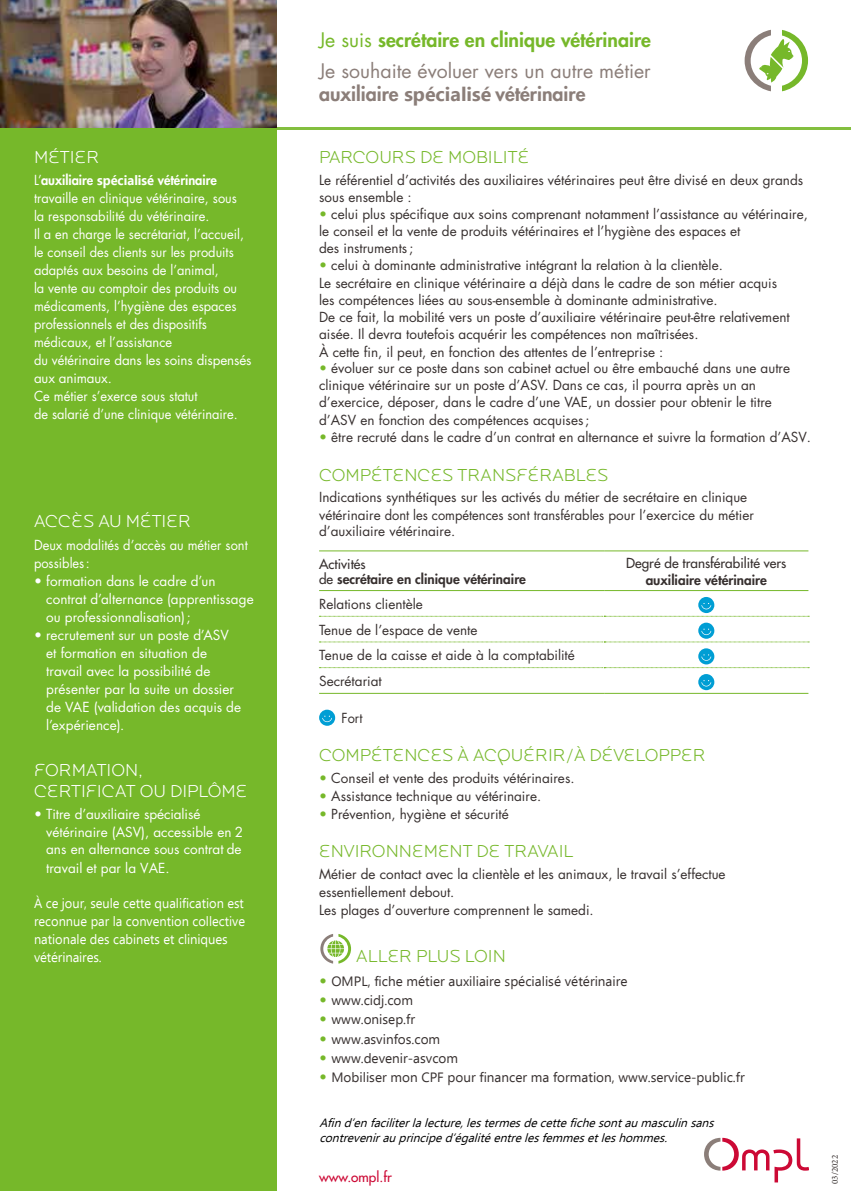
<style>
.page{position:relative;width:851px;height:1191px;background:#fff}
.page>*{position:absolute;margin:0;border:0;box-sizing:border-box;transform-origin:0 0}
.t1{font:19.5px/31px "Futura Std";color:#8b7e79}
.t2{font:800 19.5px "Futura Std";color:#8b7e79}
.t3{font:300 18px "Locator Display";color:#76b82a}
.t4{font:300 18px/21px "Locator Display";color:#fff}
.t5{font:13.5px/17.2px "Futura Std";color:#37302f}
.t6{font:13.5px/18px "Futura Std";color:#fff;scale:.95 1}
.t7{font:13.5px/18px "Futura Std";color:#fff}
.t8{font:13.5px "Ebrima";color:#37302f}
.t9{font:13.5px/18px "Ebrima";color:#fff;scale:.95 1}
.t10{font:800 13.5px/15px "Futura Std";color:#37302f}
.t11{font:500 13.5px "Futura Std";color:#37302f}
.t12{font:500 13.5px "Futura Std";color:#cc0935}
.t13{font:13.5px "Futura Std";color:#37302f;scale:.95 1}
.t14{font:italic 12px/14.4px "Ebrima";color:#000}
.t15{font:9px "Minion Pro";color:#37302f}
.s1{font-weight:800}
.s2{font-family:"Ebrima";font-weight:700}
.s3{color:#76b82a}
.s4{font-weight:800;color:#76b82a}
.s5{font-weight:500}
.s6{font-family:"Futura Std";color:#76b82a}
</style>
<div class="page">
<hr style="left:0;top:128px;width:850px;height:2px;background:#76b82a">
<hr style="left:319px;top:550px;width:285px;height:1px;background:#76b82a">
<hr style="left:604px;top:550px;width:204px;height:1px;background:#76b82a">
<hr style="left:319px;top:590px;width:285px;height:1px;background:#76b82a">
<hr style="left:604px;top:590px;width:204px;height:1px;background:#76b82a">
<hr style="left:319px;top:693px;width:285px;height:1px;background:#76b82a">
<hr style="left:604px;top:693px;width:204px;height:1px;background:#76b82a">
<svg style="left:319px;top:597px;width:490px;height:45px"></svg>
<svg style="left:319px;top:648px;width:490px;height:20px"></svg>
<svg style="left:698px;top:674px;width:16px;height:16px"></svg>
<svg style="left:319px;top:709px;width:16px;height:17px"></svg>
<svg style="left:320px;top:934px;width:31px;height:29px"></svg>
<div style="left:0;top:128px;width:276px;height:1063px;background:#76b82a"></div>
<img style="left:0;top:0;width:276px;height:128px">
<svg style="left:704px;top:1137px;width:104px;height:45px"></svg>
<svg style="left:744px;top:30px;width:63px;height:61px"></svg>
<h2 class="t4" style="left:34px;top:146px;width:67px">MÉTIER</h2>
<p class="t6" style="left:34px;top:171px;width:230px">L’<span class="s1">auxiliaire</span> <span class="s2">spécialisé</span> <span class="s1">vétérinaire </span>travaille en clinique vétérinaire, sous<br>la responsabilité du vétérinaire.<br>Il a en charge le secrétariat, l’accueil, le conseil des clients sur les produits adaptés aux besoins de l’animal,<br>la vente au comptoir des produits ou médicaments, l’hygiène des espaces professionnels et des dispositifs médicaux, et l’assistance<br>du vétérinaire dans les soins dispensés aux animaux.<br>Ce métier s’exerce sous statut<br>de salarié d’une clinique vétérinaire.</p>
<h2 class="t4" style="left:34px;top:510px;width:158px">ACCÈS AU MÉTIER</h2>
<p class="t6" style="left:34px;top:536px;width:226px">Deux modalités d’accès au métier sont possibles:</p>
<p class="t7" style="left:46px;top:572px;width:209px;text-indent:-12px">• formation dans le cadre d’un contrat d’alternance (apprentissage ou professionnalisation);</p>
<p class="t7" style="left:46px;top:626px;width:196px;text-indent:-12px">• recrutement sur un poste d’ASV et formation en situation de travail avec la possibilité de présenter par la suite un dossier de VAE (validation des acquis de l’expérience).</p>
<h2 class="t4" style="left:34px;top:759px;width:215px">FORMATION,<br>CERTIFICAT OU DIPLÔME</h2>
<p class="t7" style="left:46px;top:805px;width:198px;text-indent:-12px">• Titre d’auxiliaire spécialisé vétérinaire (ASV), accessible en 2 ans en alternance sous contrat de travail et par la VAE.</p>
<p class="t9" style="left:34px;top:894px;width:224px">À ce jour, seule cette qualification est reconnue par la convention collective nationale des cabinets et cliniques vétérinaires.</p>
<h1 class="t1" style="left:319px;top:25px;width:333px"><span class="s3">Je suis</span> <span class="s4">secrétaire en clinique vétérinaire<br></span>Je souhaite évoluer vers un autre métier</h1>
<h1 class="t2" style="left:319px;top:81px;width:268px">auxiliaire <span class="s2">spécialisé</span> vétérinaire</h1>
<h2 class="t3" style="left:319px;top:146px;width:212px">PARCOURS DE MOBILITÉ</h2>
<p class="t5" style="left:319px;top:171px;width:485px">Le référentiel d’activités des auxiliaires vétérinaires peut être divisé en deux grands sous ensemble :</p>
<p class="t5" style="left:319px;top:205px;width:490px"><span class="s3">•</span> celui plus spécifique aux soins comprenant notamment l’assistance au vétérinaire, le conseil et la vente de produits vétérinaires et l’hygiène des espaces et<br>des instruments ;</p>
<p class="t5" style="left:319px;top:257px;width:472px"><span class="s3">•</span> celui à dominante administrative intégrant la relation à la clientèle.<br>Le secrétaire en clinique vétérinaire a déjà dans le cadre de son métier acquis les compétences liées au sous-ensemble à dominante administrative.<br>De ce fait, la mobilité vers un poste d’auxiliaire vétérinaire peut-être relativement</p>
<p class="t5" style="left:319px;top:326px;width:381px">aisée. Il devra toutefois acquérir les compétences non maîtrisées.<br>À cette fin, il peut, en fonction des attentes de l’entreprise :</p>
<p class="t5" style="left:319px;top:360px;width:472px"><span class="s3">•</span> évoluer sur ce poste dans son cabinet actuel ou être embauché dans une autre clinique vétérinaire sur un poste d’ASV. Dans ce cas, il pourra après un an d’exercice, déposer, dans le cadre d’une VAE, un dossier pour obtenir le titre d’ASV en fonction des compétences acquises ;</p>
<p class="t5" style="left:319px;top:429px;width:493px"><span class="s3">•</span> être recruté dans le cadre d’un contrat en alternance et suivre la formation d’ASV.</p>
<h2 class="t3" style="left:319px;top:464px;width:291px">COMPÉTENCES TRANSFÉRABLES</h2>
<p class="t5" style="left:319px;top:488px;width:436px;line-height:18px">Indications synthétiques sur les activés du métier de secrétaire en clinique vétérinaire dont les compétences sont transférables pour l’exercice du métier</p>
<p class="t5" style="left:319px;top:523px;width:137px">d’auxiliaire vétérinaire.</p>
<p class="t10" style="left:319px;top:556px;width:208px"><span class="s5">Activités<br>de</span> secrétaire en clinique vétérinaire</p>
<p class="t11" style="left:626px;top:554px;width:162px">Degré de transférabilité vers</p>
<p class="t10" style="left:645px;top:572px;width:123px">auxiliaire vétérinaire</p>
<p class="t5" style="left:319px;top:591px;width:257px;line-height:25.7px">Relations clientèle<br>Tenue de l’espace de vente<br>Tenue de la caisse et aide à la comptabilité<br>Secrétariat</p>
<p class="t13" style="left:341px;top:709px;width:24px">Fort</p>
<h2 class="t3" style="left:319px;top:744px;width:388px">COMPÉTENCES À ACQUÉRIR/À DÉVELOPPER</h2>
<p class="t5" style="left:319px;top:769px;width:257px"><span class="s3">•</span> Conseil et vente des produits vétérinaires.</p>
<p class="t5" style="left:319px;top:787px;width:223px"><span class="s3">•</span> Assistance technique au vétérinaire.</p>
<p class="t5" style="left:319px;top:805px;width:191px"><span class="s3">•</span> Prévention, hygiène et sécurité</p>
<h2 class="t3" style="left:319px;top:840px;width:256px">ENVIRONNEMENT DE TRAVAIL</h2>
<p class="t5" style="left:319px;top:865px;width:408px;line-height:18px">Métier de contact avec la clientèle et les animaux, le travail s’effectue essentiellement debout.<br>Les plages d’ouverture comprennent le samedi.</p>
<h2 class="t3" style="left:356px;top:945px;width:151px">ALLER PLUS LOIN</h2>
<p class="t8" style="left:319px;top:971px;width:309px"><span class="s6">•</span> OMPL, fiche métier auxiliaire spécialisé vétérinaire</p>
<p class="t8" style="left:319px;top:990px;width:95px"><span class="s6">•</span> www.cidj.com</p>
<p class="t8" style="left:319px;top:1009px;width:97px"><span class="s6">•</span> www.onisep.fr</p>
<p class="t8" style="left:319px;top:1028px;width:122px"><span class="s6">•</span> www.asvinfos.com</p>
<p class="t8" style="left:319px;top:1048px;width:140px"><span class="s6">•</span> www.devenir-asvcom</p>
<p class="t8" style="left:319px;top:1067px;width:427px"><span class="s6">•</span> Mobiliser mon CPF pour financer ma formation, www.service-public.fr</p>
<p class="t14" style="left:319px;top:1115px;width:400px">Afind’enfaciliterlalecture,lestermesdecettefichesontaumasculinsans contrevenirauprinciped’égalitéentrelesfemmesetleshommes.</p>
<p class="t12" style="left:319px;top:1168px;width:74px">www.ompl.fr</p>
<p class="t15" style="left:828px;top:1183px;width:30px;rotate:-90deg">03/2022</p>
</div>
